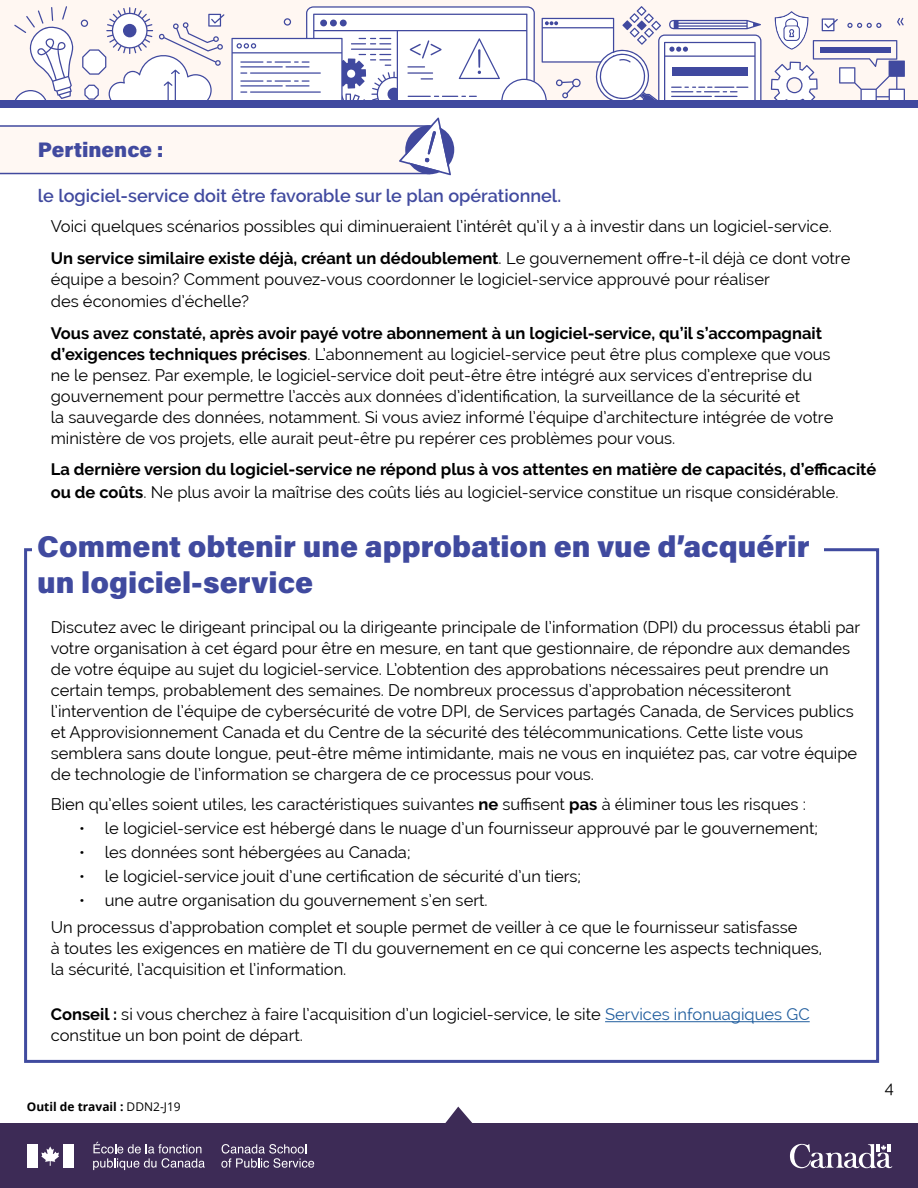
<style>
.page{position:relative;width:918px;height:1188px;background:#fff}
.page>*{position:absolute;margin:0;border:0;box-sizing:border-box;transform-origin:0 0}
.H2_-_Sub-title{font:900 30px/36px "Acumin Pro";color:#404a9f}
.H3_-_Sub-Sub-Title{font:900 21px "Acumin Pro";color:#414a9f}
.Paragraph_Style_2__sub-title_to_H3{font:600 18px "Raleway";color:#414a9f}
.t1{font:16.5px/21px "Raleway";color:#000}
.t2{font:700 16.5px/22.5px "Raleway";color:#000}
.t3{font:700 12px "Open Sans";color:#000}
.s1{font-weight:700}
.s2{font-weight:400}
.s3{color:#215e9e}
</style>
<div class="page">
<div style="left:0;top:1124px;width:918px;height:64px;background:#3d2b56"></div>
<svg style="left:790px;top:1144px;width:102px;height:24px"></svg>
<svg style="left:221px;top:1144px;width:93px;height:24px"></svg>
<div style="left:27px;top:1144px;width:11px;height:24px;background:#fff"></div>
<svg style="left:41px;top:1146px;width:18px;height:20px"></svg>
<div style="left:63px;top:1144px;width:11px;height:24px;background:#fff"></div>
<svg style="left:93px;top:1142px;width:112px;height:28px"></svg>
<svg style="left:445px;top:1107px;width:28px;height:17px"></svg>
<div style="left:0;top:0;width:918px;height:108px;background:#fff7f2"></div>
<svg style="left:771px;top:11px;width:134px;height:89px"></svg>
<div style="left:820px;top:47px;width:70px;height:6px;background:#40499f"></div>
<svg style="left:14px;top:6px;width:210px;height:94px"></svg>
<svg style="left:231px;top:6px;width:530px;height:94px"></svg>
<div style="left:0;top:100px;width:918px;height:8px;background:#40499f"></div>
<hr style="left:605px;top:1021px;width:205px;height:1px;background:#215e9e">
<svg style="left:0;top:118px;width:451px;height:57px"></svg>
<p class="H3_-_Sub-Sub-Title" style="left:38px;top:135px;width:127px">Pertinence :</p>
<p class="Paragraph_Style_2__sub-title_to_H3" style="left:38px;top:185px;width:525px">le logiciel-service doit être favorable sur le plan opérationnel.</p>
<p class="t1" style="left:51px;top:216px;width:783px">Voici quelques scénarios possibles qui diminueraient l’intérêt qu’il y a à investir dans un logiciel-service.</p>
<p class="t1" style="left:51px;top:247px;width:801px"><span class="s1">Un service similaire existe déjà, créant un dédoublement</span>. Le gouvernement offre-t-il déjà ce dont votre équipe a besoin? Comment pouvez-vous coordonner le logiciel-service approuvé pour réaliser</p>
<p class="t1" style="left:51px;top:291px;width:200px">des économies d’échelle?</p>
<p class="t1" style="left:51px;top:322px;width:784px"><span class="s1">Vous avez constaté, après avoir payé votre abonnement à un logiciel-service, qu’il s’accompagnait d’exigences techniques précises</span>. L’abonnement au logiciel-service peut être plus complexe que vous ne le pensez. Par exemple, le logiciel-service doit peut-être être intégré aux services d’entreprise du gouvernement pour permettre l’accès aux données d’identification, la surveillance de la sécurité et<br>la sauvegarde des données, notamment. Si vous aviez informé l’équipe d’architecture intégrée de votre ministère de vos projets, elle aurait peut-être pu repérer ces problèmes pour vous.</p>
<p class="t2" style="left:51px;top:458px;width:827px">La dernière version du logiciel-service ne répond plus à vos attentes en matière de capacités, d’efficacité ou de coûts<span class="s2">. Ne plus avoir la maîtrise des coûts liés au logiciel-service constitue un risque considérable.</span></p>
<p class="H2_-_Sub-title" style="left:37px;top:527px;width:774px">Comment obtenir une approbation en vue d’acquérir un logiciel-service</p>
<p class="t1" style="left:51px;top:617px;width:811px">Discutez avec le dirigeant principal ou la dirigeante principale de l’information (DPI) du processus établi par votre organisation à cet égard pour être en mesure, en tant que gestionnaire, de répondre aux demandes de votre équipe au sujet du logiciel-service. L’obtention des approbations nécessaires peut prendre un certain temps, probablement des semaines. De nombreux processus d’approbation nécessiteront l’intervention de l’équipe de cybersécurité de votre DPI, de Services partagés Canada, de Services publics et Approvisionnement Canada et du Centre de la sécurité des télécommunications. Cette liste vous semblera sans doute longue, peut-être même intimidante, mais ne vous en inquiétez pas, car votre équipe de technologie de l’information se chargera de ce processus pour vous.</p>
<p class="t1" style="left:51px;top:794px;width:757px">Bien qu’elles soient utiles, les caractéristiques suivantes <span class="s1">ne</span> suffisent <span class="s1">pas</span> à éliminer tous les risques :</p>
<p class="t1" style="left:79px;top:818px;width:740px">• le logiciel-service est hébergé dans le nuage d’un fournisseur approuvé par le gouvernement;</p>
<p class="t1" style="left:79px;top:842px;width:333px">• les données sont hébergées au Canada;</p>
<p class="t1" style="left:79px;top:866px;width:503px">• le logiciel-service jouit d’une certification de sécurité d’un tiers;</p>
<p class="t1" style="left:79px;top:890px;width:410px">• une autre organisation du gouvernement s’en sert.</p>
<p class="t1" style="left:51px;top:917px;width:773px">Un processus d’approbation complet et souple permet de veiller à ce que le fournisseur satisfasse<br>à toutes les exigences en matière de TI du gouvernement en ce qui concerne les aspects techniques, la sécurité, l’acquisition et l’information.</p>
<p class="t1" style="left:51px;top:1004px;width:760px"><span class="s1">Conseil :</span> si vous cherchez à faire l’acquisition d’un logiciel-service, le site <span class="s3">Services infonuagiques GC </span>constitue un bon point de départ.</p>
<p class="t3" style="left:27px;top:1098px;width:156px">Outil de travail : <span class="s2">DDN2-J19</span></p>
<p class="t1" style="left:885px;top:1077px;width:10px">4</p>
</div>
